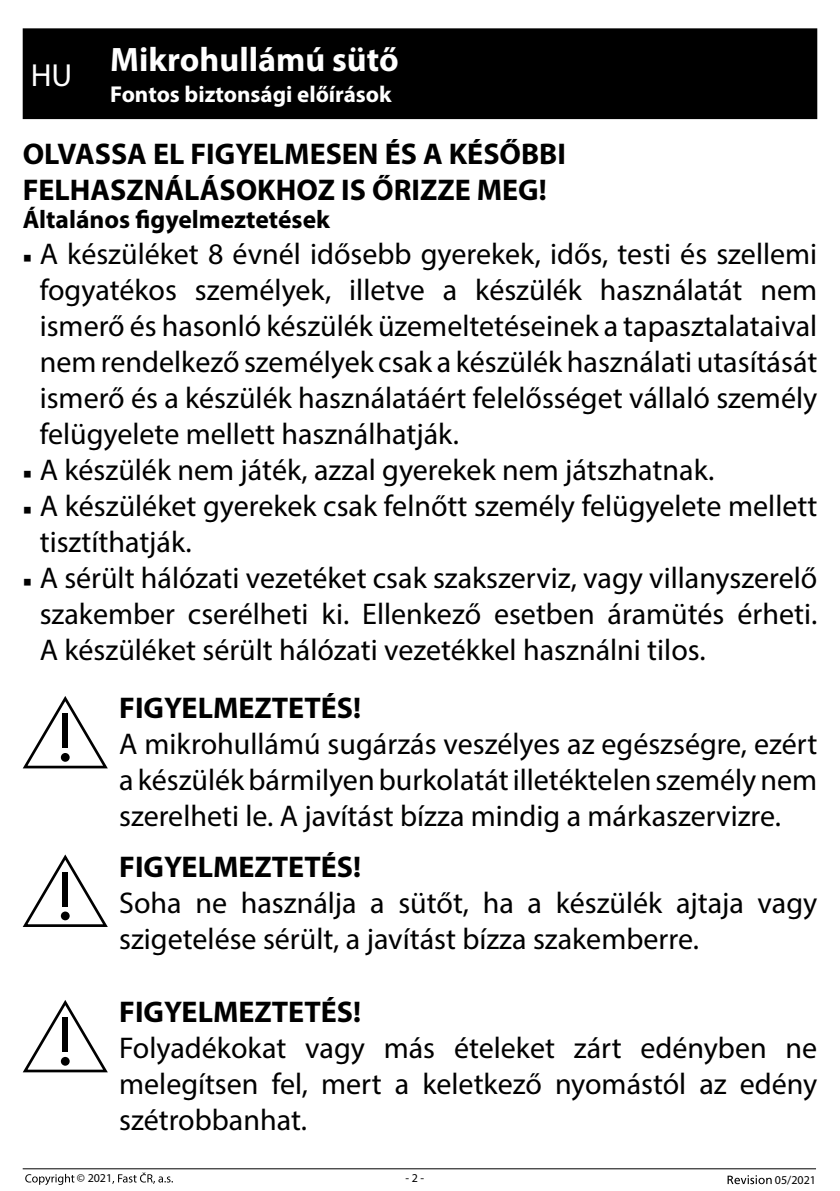
<style>
.page{position:relative;width:840px;height:1191px;background:#fff}
.page>*{position:absolute;margin:0;border:0;box-sizing:border-box;transform-origin:0 0}
.t1{font:700 34px "Myriad Pro";color:#fff}
.t2{font:30px/36px "Myriad Pro";color:#000;text-align:justify}
.t3{font:700 30px/36px "Myriad Pro";color:#000}
.t4{font:700 25.4px "Myriad Pro";color:#000}
.t5{font:700 23px "Myriad Pro";color:#fff}
.t6{font:12px "Myriad Pro";color:#000}
.s1{font-family:"Minion Pro";font-size:23px}
</style>
<div class="page">
<svg style="left:727px;top:1175px;width:44px;height:9px"></svg>
<svg style="left:25px;top:1173px;width:49px;height:12px"></svg>
<svg style="left:112px;top:1172px;width:61px;height:11px"></svg>
<hr style="left:23px;top:1168px;width:792px;height:1px;background:#000">
<div style="left:23px;top:28px;width:793px;height:91px;background:#000"></div>
<svg style="left:23px;top:696px;width:85px;height:72px"></svg>
<div style="left:62px;top:713px;width:6px;height:35px;background:#000"></div>
<div style="left:61px;top:753px;width:9px;height:8px;background:#000;border-radius:50%"></div>
<svg style="left:23px;top:854px;width:85px;height:73px"></svg>
<div style="left:62px;top:872px;width:6px;height:35px;background:#000"></div>
<div style="left:61px;top:911px;width:9px;height:9px;background:#000;border-radius:50%"></div>
<svg style="left:23px;top:1000px;width:85px;height:72px"></svg>
<div style="left:62px;top:1017px;width:6px;height:35px;background:#000"></div>
<div style="left:61px;top:1057px;width:9px;height:8px;background:#000;border-radius:50%"></div>
<p class="t1" style="left:31px;top:37px;width:369px"><sub>HU</sub> Mikrohullámú sütő</p>
<p class="t5" style="left:110px;top:79px;width:283px">Fontos biztonsági előírások</p>
<p class="t3" style="left:23px;top:135px;width:544px">OLVASSA EL FIGYELMESEN ÉS A KÉSŐBBI<br>FELHASZNÁLÁSOKHOZ IS ŐRIZZE MEG!</p>
<p class="t4" style="left:23px;top:203px;width:308px">Általános figyelmeztetések</p>
<p class="t2" style="left:40px;top:235px;width:778px;text-indent:-17px"><span class="s1">■</span> A készüléket 8 évnél idősebb gyerekek, idős, testi és szellemi fogyatékos személyek, illetve a készülék használatát nem ismerő és hasonló készülék üzemeltetéseinek a tapasztalataival nem rendelkező személyek csak a készülék használati utasítását ismerő és a készülék használatáért felelősséget vállaló személy felügyelete mellett használhatják.</p>
<p class="t2" style="left:23px;top:451px;width:692px"><span class="s1">■</span> A készülék nem játék, azzal gyerekek nem játszhatnak.</p>
<p class="t2" style="left:40px;top:487px;width:778px;text-indent:-17px"><span class="s1">■</span> A készüléket gyerekek csak felnőtt személy felügyelete mellett tisztíthatják.</p>
<p class="t2" style="left:40px;top:559px;width:778px;text-indent:-17px"><span class="s1">■</span> A sérült hálózati vezetéket csak szakszerviz, vagy villanyszerelő szakember cserélheti ki. Ellenkező esetben áramütés érheti.<br>A készüléket sérült hálózati vezetékkel használni tilos.</p>
<p class="t3" style="left:119px;top:689px;width:243px">FIGYELMEZTETÉS!</p>
<p class="t2" style="left:119px;top:726px;width:699px">A mikrohullámú sugárzás veszélyes az egészségre, ezért a készülék bármilyen burkolatát illetéktelen személy nem szerelheti le. A javítást bízza mindig a márkaszervizre.</p>
<p class="t3" style="left:119px;top:848px;width:243px">FIGYELMEZTETÉS!</p>
<p class="t2" style="left:119px;top:884px;width:699px">Soha ne használja a sütőt, ha a készülék ajtaja vagy szigetelése sérült, a javítást bízza szakemberre.</p>
<p class="t3" style="left:119px;top:993px;width:243px">FIGYELMEZTETÉS!</p>
<p class="t2" style="left:119px;top:1029px;width:699px">Folyadékokat vagy más ételeket zárt edényben ne melegítsen fel, mert a keletkező nyomástól az edény szétrobbanhat.</p>
<p class="t6" style="left:77px;top:1171px;width:37px">© 2021</p>
<p class="t6" style="left:405px;top:1170px;width:20px">- 2 -</p>
<p class="t6" style="left:774px;top:1172px;width:43px">05/2021</p>
</div>
